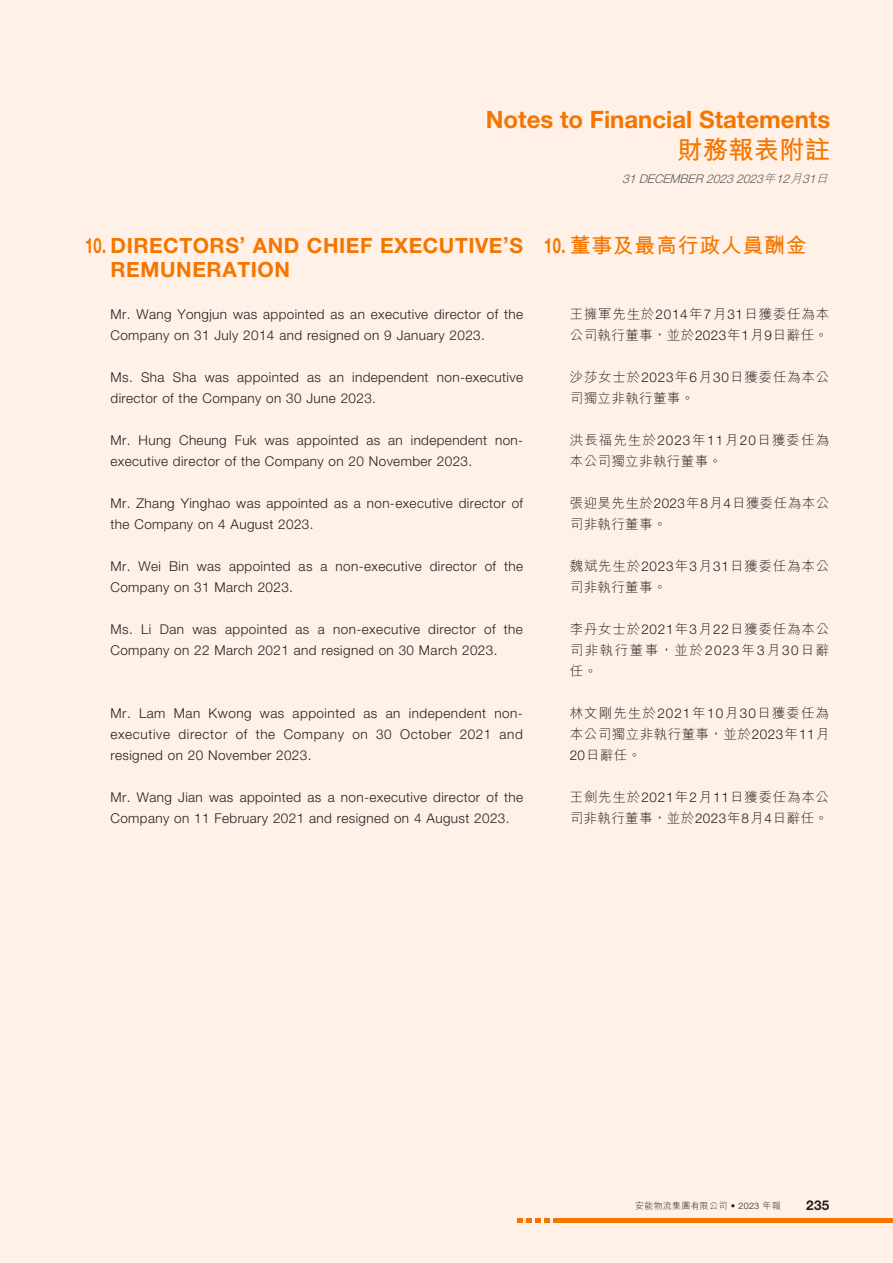
<style>
.page{position:relative;width:893px;height:1263px;background:#fff1e7}
.page>*{position:absolute;margin:0;border:0;box-sizing:border-box;transform-origin:0 0}
.t1{font:700 25.5px "M Hei HK";color:#f47600}
.t2{font:700 24px "Helvetica Neue LT Std";color:#f47600}
.t3{font:700 21px/24px "Helvetica Neue LT Std";letter-spacing:.025em;color:#f47600;scale:.7 1}
.t4{font:700 21px "M Hei HK";letter-spacing:.03em;color:#f47600}
.t5{font:300 13.5px/21px "Helvetica Neue LT Std";letter-spacing:.03em;color:#231f20}
.t6{font:300 13.5px/21px "M Hei HK";letter-spacing:.055em;color:#231f20}
.t7{font:300 13.5px/21px "M Hei HK";letter-spacing:.03em;color:#231f20}
.t8{font:700 13.5px "Helvetica Neue LT Std";color:#231f20}
.t9{font:italic 300 12px "Helvetica Neue LT Std";color:#57585a}
.t10{font:300 9px "M Hei HK";letter-spacing:.03em;color:#231f20}
.s1{font-family:"M Hei HK"}
.s2{font-family:"Helvetica Neue LT Std"}
</style>
<div class="page">
<svg style="left:517px;top:1218px;width:32px;height:4px"></svg>
<hr style="left:553px;top:1218px;width:340px;height:4px;background:#f47600">
<h2 class="t2" style="left:486px;top:104px;width:346px">Notes to Financial Statements</h2>
<h1 class="t1" style="left:677px;top:131px;width:154px">財務報表附註</h1>
<h3 class="t3" style="left:111px;top:233px;width:591px;text-indent:-26px">10. DIRECTORS’ AND CHIEF EXECUTIVE’S<br>REMUNERATION</h3>
<p class="t5" style="left:111px;top:303px;width:414px">Mr. Wang Yongjun was appointed as an executive director of the<br>Company on 31 July 2014 and resigned on 9 January 2023.</p>
<p class="t5" style="left:111px;top:366px;width:414px">Ms. Sha Sha was appointed as an independent non-executive director of the Company on 30 June 2023.</p>
<p class="t5" style="left:111px;top:429px;width:414px">Mr. Hung Cheung Fuk was appointed as an independent non&shy;executive director of the Company on 20 November 2023.</p>
<p class="t5" style="left:111px;top:492px;width:414px">Mr. Zhang Yinghao was appointed as a non-executive director of the Company on 4 August 2023.</p>
<p class="t5" style="left:111px;top:555px;width:414px">Mr. Wei Bin was appointed as a non-executive director of the<br>Company on 31 March 2023.</p>
<p class="t5" style="left:111px;top:618px;width:414px">Ms. Li Dan was appointed as a non-executive director of the<br>Company on 22 March 2021 and resigned on 30 March 2023.</p>
<p class="t5" style="left:111px;top:702px;width:414px;text-align:justify">Mr. Lam Man Kwong was appointed as an independent non&shy;executive director of the Company on 30 October 2021 and resigned on 20 November 2023.</p>
<p class="t5" style="left:111px;top:786px;width:414px">Mr. Wang Jian was appointed as a non-executive director of the<br>Company on 11 February 2021 and resigned on 4 August 2023.</p>
<p class="t9" style="left:622px;top:171px;width:211px">31DECEMBER 20232023<span class="s1">年</span>12<span class="s1">月</span>31<span class="s1">日</span></p>
<h3 class="t4" style="left:544px;top:230px;width:264px"><span class="s2">10.</span> 董事及最高行政人員酬金</h3>
<p class="t6" style="left:570px;top:303px;width:261px">王擁軍先生於<span class="s2">2014</span>年<span class="s2">7</span>月<span class="s2">31</span>日獲委任為本公司執行董事，並於<span class="s2">2023</span>年<span class="s2">1</span>月<span class="s2">9</span>日辭任。</p>
<p class="t6" style="left:570px;top:366px;width:261px">沙莎女士於<span class="s2">2023</span>年<span class="s2">6</span>月<span class="s2">30</span>日獲委任為本公司獨立非執行董事。</p>
<p class="t6" style="left:570px;top:429px;width:261px">洪長福先生於<span class="s2">2023</span>年<span class="s2">11</span>月<span class="s2">20</span>日獲委任為本公司獨立非執行董事。</p>
<p class="t7" style="left:570px;top:492px;width:261px">張迎昊先生於<span class="s2">2023</span>年<span class="s2">8</span>月<span class="s2">4</span>日獲委任為本公司非執行董事。</p>
<p class="t6" style="left:570px;top:555px;width:261px">魏斌先生於<span class="s2">2023</span>年<span class="s2">3</span>月<span class="s2">31</span>日獲委任為本公司非執行董事。</p>
<p class="t6" style="left:570px;top:618px;width:261px;text-align:justify">李丹女士於<span class="s2">2021</span>年<span class="s2">3</span>月<span class="s2">22</span>日獲委任為本公司非執行董事，並於<span class="s2">2023</span>年<span class="s2">3</span>月<span class="s2">30</span>日辭任。</p>
<p class="t6" style="left:570px;top:702px;width:261px;text-align:justify">林文剛先生於<span class="s2">2021</span>年<span class="s2">10</span>月<span class="s2">30</span>日獲委任為本公司獨立非執行董事，並於<span class="s2">2023</span>年<span class="s2">11</span>月<span class="s2">20</span>日辭任。</p>
<p class="t6" style="left:570px;top:786px;width:261px">王劍先生於<span class="s2">2021</span>年<span class="s2">2</span>月<span class="s2">11</span>日獲委任為本公司非執行董事，並於<span class="s2">2023</span>年<span class="s2">8</span>月<span class="s2">4</span>日辭任。</p>
<p class="t10" style="left:635px;top:1201px;width:147px">安能物流集團有限公司 <span class="s2">• 2023</span> 年報</p>
<p class="t8" style="left:806px;top:1197px;width:25px">235</p>
</div>
